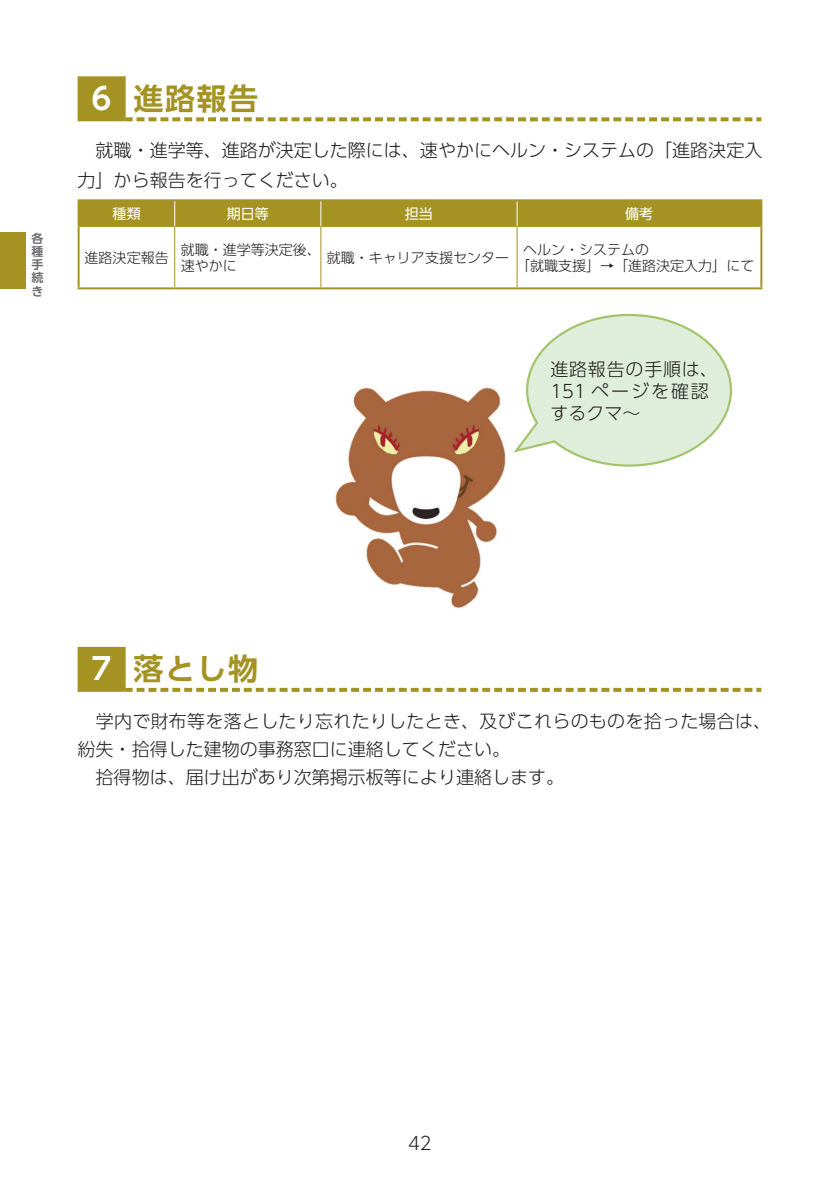
<style>
.page{position:relative;width:840px;height:1191px;background:#fff}
.page>*{position:absolute;margin:0;border:0;box-sizing:border-box;transform-origin:0 0}
.t1{font:700 30px "UD Shin Go Pr 6 De";letter-spacing:.05em;color:#a49323}
.t2{font:300 18px/28px "UD Shin Go Pro";color:#231f20}
.t3{font:300 18px/22px "UD Shin Go Pro";letter-spacing:.045em;color:#231f20}
.t4{font:300 18px "UD Shin Go Pr 6";color:#231f20}
.t5{font:300 14px/16px "UD Shin Go Pro";color:#231f20}
.t6{font:14px "UD Shin Go Pro";color:#fff}
.t7{font:700 12px/13.2px "UD Shin M Go Pr 6 De";color:#6c6d70;text-align:justify}
.s1{color:#fff}
</style>
<div class="page">
<div style="left:0;top:232px;width:26px;height:56px;background:#a49323"></div>
<div style="left:79px;top:77px;width:46px;height:42px;background:#a49323"></div>
<hr style="left:78px;top:76px;width:48px;height:2px;background:#a49323">
<hr style="left:78px;top:78px;width:2px;height:39px;background:#a49323">
<hr style="left:124px;top:78px;width:2px;height:39px;background:#a49323">
<svg style="left:125px;top:117px;width:636px;height:4px"></svg>
<hr style="left:78px;top:117px;width:47px;height:4px;background:#a49323">
<hr style="left:80px;top:226px;width:95px;height:1px;background:#a49323">
<hr style="left:175px;top:226px;width:146px;height:1px;background:#a49323">
<hr style="left:321px;top:226px;width:196px;height:1px;background:#a49323">
<hr style="left:517px;top:226px;width:243px;height:1px;background:#a49323">
<hr style="left:174px;top:227px;width:1px;height:60px;background:#a49323">
<hr style="left:320px;top:227px;width:1px;height:60px;background:#a49323">
<hr style="left:516px;top:227px;width:1px;height:60px;background:#a49323">
<hr style="left:78px;top:199px;width:97px;height:2px;background:#a49323">
<hr style="left:175px;top:199px;width:146px;height:2px;background:#a49323">
<hr style="left:321px;top:199px;width:196px;height:2px;background:#a49323">
<hr style="left:517px;top:199px;width:245px;height:2px;background:#a49323">
<hr style="left:760px;top:201px;width:2px;height:25px;background:#a49323">
<hr style="left:78px;top:226px;width:2px;height:61px;background:#a49323">
<hr style="left:760px;top:226px;width:2px;height:61px;background:#a49323">
<hr style="left:78px;top:287px;width:97px;height:2px;background:#a49323">
<hr style="left:175px;top:287px;width:146px;height:2px;background:#a49323">
<hr style="left:321px;top:287px;width:196px;height:2px;background:#a49323">
<hr style="left:517px;top:287px;width:245px;height:2px;background:#a49323">
<hr style="left:78px;top:201px;width:2px;height:25px;background:#a49323">
<div style="left:80px;top:200px;width:680px;height:26px;background:#a49323"></div>
<div style="left:79px;top:648px;width:46px;height:42px;background:#a49323"></div>
<hr style="left:78px;top:647px;width:48px;height:2px;background:#a49323">
<hr style="left:78px;top:649px;width:2px;height:39px;background:#a49323">
<hr style="left:124px;top:649px;width:2px;height:39px;background:#a49323">
<svg style="left:125px;top:688px;width:636px;height:4px"></svg>
<svg style="left:78px;top:688px;width:47px;height:4px"></svg>
<img style="left:335px;top:387px;width:171px;height:221px">
<svg style="left:513px;top:313px;width:219px;height:154px"></svg>
<p class="t7" style="left:31px;top:231px;width:13px">各種手続き</p>
<h1 class="t1" style="left:87px;top:74px;width:173px"><span class="s1">６</span>進路報告</h1>
<p class="t2" style="left:78px;top:135px;width:686px;line-height:30px;text-indent:18px">就職・進学等、進路が決定した際には、速やかにヘルン・システムの「進路決定入力」から報告を行ってください。</p>
<p class="t6" style="left:113px;top:202px;width:30px">種類</p>
<p class="t6" style="left:227px;top:202px;width:43px">期日等</p>
<p class="t6" style="left:405px;top:202px;width:29px">担当</p>
<p class="t6" style="left:625px;top:202px;width:29px">備考</p>
<p class="t5" style="left:85px;top:249px;width:86px">進路決定報告</p>
<p class="t5" style="left:181px;top:241px;width:141px">就職・進学等決定後、速やかに</p>
<p class="t5" style="left:327px;top:249px;width:183px">就職・キャリア支援センター</p>
<p class="t5" style="left:516px;top:241px;width:239px;text-indent:7px">ヘルン・システムの<br>「就職支援」→「進路決定入力」にて</p>
<p class="t3" style="left:550px;top:357px;width:169px">進路報告の手順は、<br>151 ページを確認するクマ～</p>
<h1 class="t1" style="left:87px;top:644px;width:173px"><span class="s1">７</span>落とし物</h1>
<p class="t2" style="left:78px;top:706px;width:694px">　学内で財布等を落としたり忘れたりしたとき、及びこれらのものを拾った場合は、紛失・拾得した建物の事務窓口に連絡してください。<br>　拾得物は、届け出があり次第掲示板等により連絡します。</p>
<p class="t4" style="left:408px;top:1128px;width:25px">42</p>
</div>
